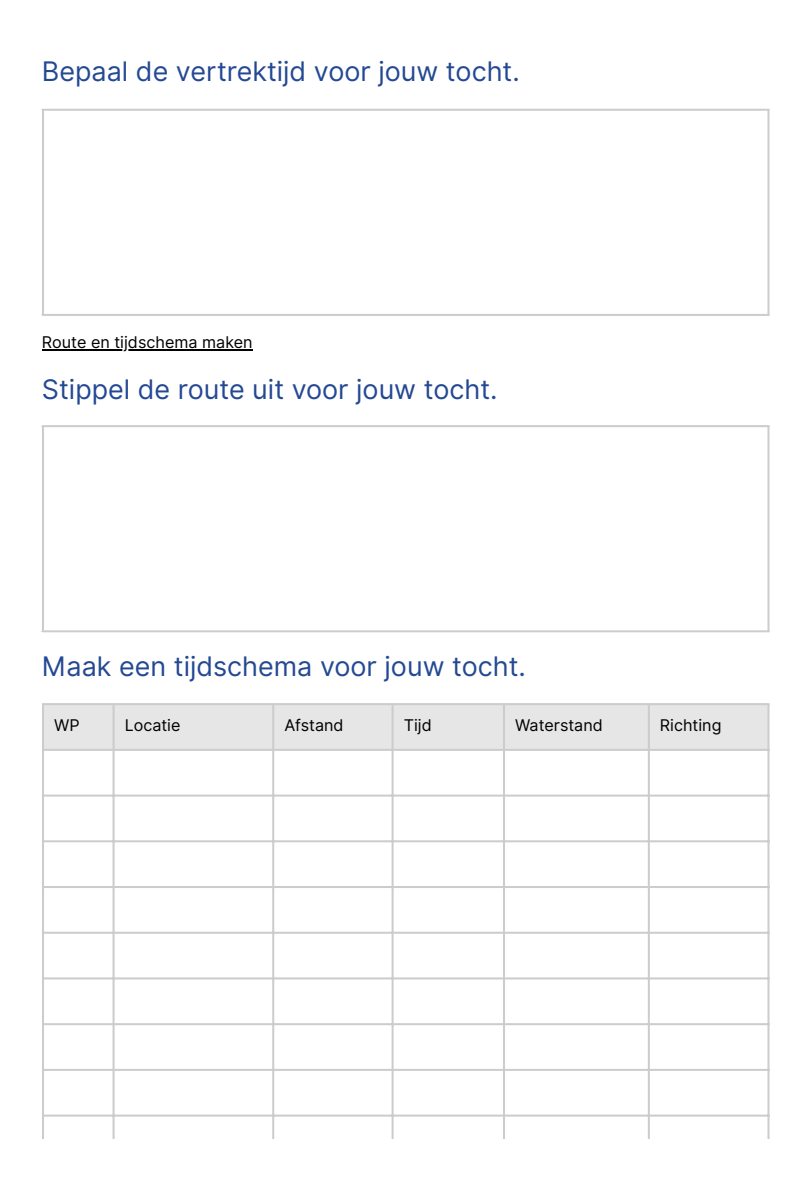
<style>
.page{position:relative;width:810px;height:1181px;background:#fff}
.page>*{position:absolute;margin:0;border:0;box-sizing:border-box;transform-origin:0 0}
.t1{font:27px "Inter";color:#244994}
.t2{font:16.2px "Inter";color:#000}
.t3{font:16.05px "Inter";color:#000}
</style>
<div class="page">
<hr style="left:42px;top:349px;width:211px;height:1px;background:#000">
<hr style="left:42px;top:111px;width:2px;height:203px;background:#ccc">
<hr style="left:767px;top:111px;width:2px;height:203px;background:#ccc">
<hr style="left:42px;top:109px;width:727px;height:2px;background:#ccc">
<hr style="left:42px;top:314px;width:727px;height:2px;background:#ccc">
<hr style="left:42px;top:427px;width:2px;height:203px;background:#ccc">
<hr style="left:767px;top:427px;width:2px;height:203px;background:#ccc">
<hr style="left:42px;top:425px;width:727px;height:2px;background:#ccc">
<hr style="left:42px;top:630px;width:727px;height:2px;background:#ccc">
<div style="left:44px;top:705px;width:723px;height:44px;background:#e6e6e6"></div>
<hr style="left:42px;top:705px;width:2px;height:433px;background:#ccc">
<hr style="left:113px;top:705px;width:2px;height:433px;background:#ccc">
<hr style="left:272px;top:705px;width:2px;height:433px;background:#ccc">
<hr style="left:392px;top:705px;width:2px;height:433px;background:#ccc">
<hr style="left:503px;top:705px;width:2px;height:433px;background:#ccc">
<hr style="left:648px;top:705px;width:2px;height:433px;background:#ccc">
<hr style="left:767px;top:705px;width:2px;height:433px;background:#ccc">
<hr style="left:42px;top:703px;width:727px;height:2px;background:#ccc">
<hr style="left:42px;top:749px;width:727px;height:2px;background:#ccc">
<hr style="left:42px;top:794px;width:727px;height:2px;background:#ccc">
<hr style="left:42px;top:840px;width:727px;height:2px;background:#ccc">
<hr style="left:42px;top:886px;width:727px;height:2px;background:#ccc">
<hr style="left:42px;top:931px;width:727px;height:2px;background:#ccc">
<hr style="left:42px;top:977px;width:727px;height:2px;background:#ccc">
<hr style="left:42px;top:1023px;width:727px;height:2px;background:#ccc">
<hr style="left:42px;top:1068px;width:727px;height:2px;background:#ccc">
<hr style="left:42px;top:1114px;width:727px;height:2px;background:#ccc">
<hr style="left:42px;top:1160px;width:727px;height:1px;background:#ccc">
<hr style="left:42px;top:1180px;width:727px;height:1px;background:#ccc">
<p class="t1" style="left:42px;top:55px;width:479px">Bepaal de vertrektijd voor jouw tocht.</p>
<p class="t2" style="left:42px;top:333px;width:212px">Route en tijdschema maken</p>
<p class="t1" style="left:42px;top:373px;width:457px">Stippel de route uit voor jouw tocht.</p>
<p class="t1" style="left:42px;top:650px;width:485px">Maak een tijdschema voor jouw tocht.</p>
<p class="t3" style="left:54px;top:716px;width:27px">WP</p>
<p class="t3" style="left:125px;top:716px;width:57px">Locatie</p>
<p class="t3" style="left:284px;top:716px;width:61px">Afstand</p>
<p class="t3" style="left:404px;top:716px;width:29px">Tijd</p>
<p class="t3" style="left:515px;top:716px;width:89px">Waterstand</p>
<p class="t3" style="left:660px;top:716px;width:63px">Richting</p>
</div>
